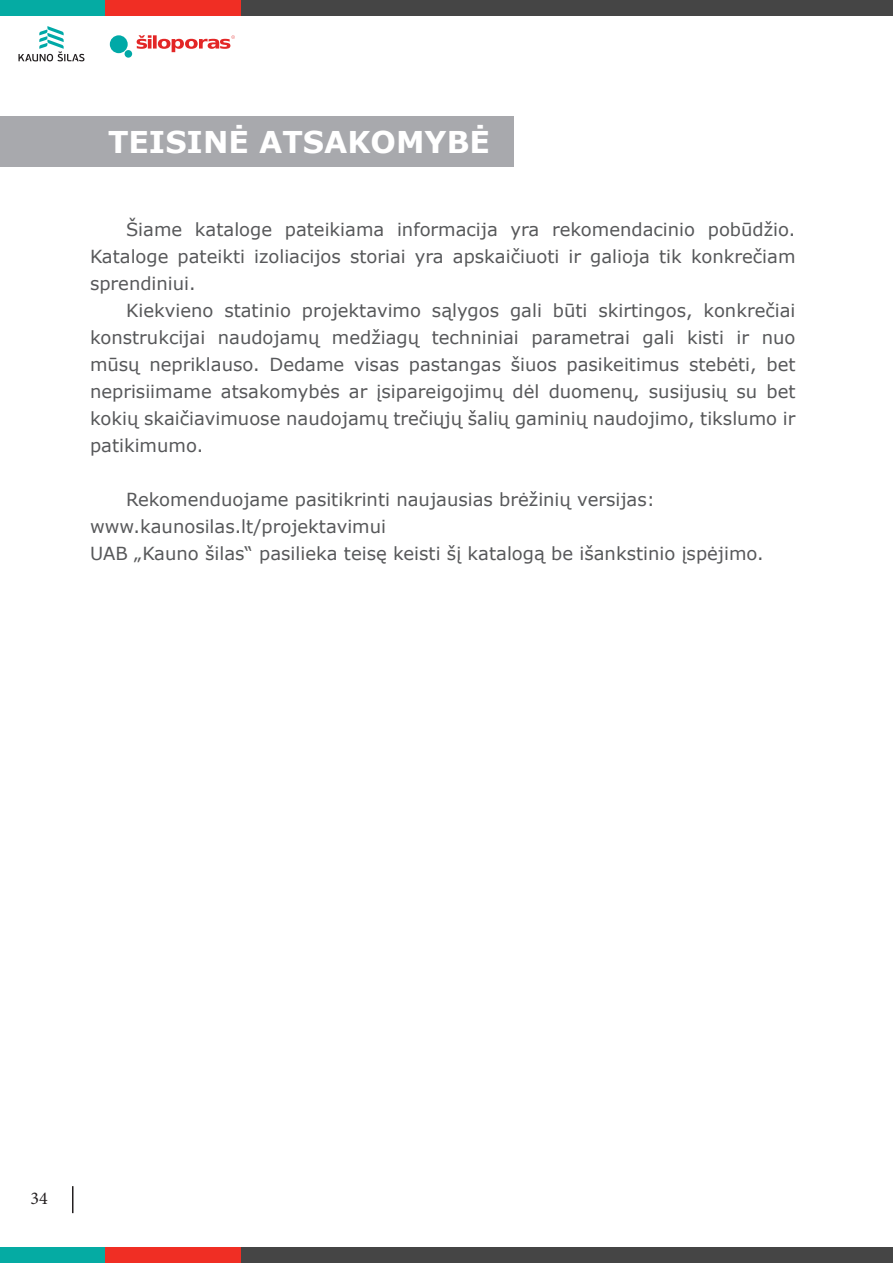
<style>
.page{position:relative;width:893px;height:1263px;background:#fff}
.page>*{position:absolute;margin:0;border:0;box-sizing:border-box;transform-origin:0 0}
.t1{font:700 30px "Verdana";color:#fff}
.t2{font:18px/27px "Verdana";color:#57585a;text-align:justify}
.t3{font:18px "Minion Pro";color:#231f20}
</style>
<div class="page">
<div style="left:104px;top:0;width:137px;height:15px;background:#f02e24"></div>
<div style="left:241px;top:0;width:652px;height:15px;background:#454545"></div>
<div style="left:0;top:0;width:104px;height:15px;background:#05aba3"></div>
<div style="left:104px;top:1247px;width:137px;height:16px;background:#f02e24"></div>
<div style="left:241px;top:1247px;width:652px;height:16px;background:#454545"></div>
<div style="left:0;top:1247px;width:104px;height:16px;background:#05aba3"></div>
<hr style="left:72px;top:1186px;width:2px;height:27px;background:#231f20">
<div style="left:110px;top:35px;width:18px;height:18px;background:#00a9a7;border-radius:50%"></div>
<div style="left:125px;top:50px;width:7px;height:8px;background:#00a9a7;border-radius:50%"></div>
<svg style="left:137px;top:35px;width:98px;height:17px"></svg>
<svg style="left:18px;top:26px;width:66px;height:35px"></svg>
<div style="left:0;top:116px;width:513px;height:51px;background:#a8a9ad"></div>
<p class="t1" style="left:108px;top:120px;width:384px">TEISINĖ ATSAKOMYBĖ</p>
<p class="t2" style="left:90px;top:216px;width:707px;text-indent:36px">Šiame kataloge pateikiama informacija yra rekomendacinio pobūdžio.<br>Kataloge pateikti izoliacijos storiai yra apskaičiuoti ir galioja tik konkrečiam sprendiniui.</p>
<p class="t2" style="left:90px;top:297px;width:707px;text-indent:36px">Kiekvieno statinio projektavimo sąlygos gali būti skirtingos, konkrečiai konstrukcijai naudojamų medžiagų techniniai parametrai gali kisti ir nuo mūsų nepriklauso. Dedame visas pastangas šiuos pasikeitimus stebėti, bet neprisiimame atsakomybės ar įsipareigojimų dėl duomenų, susijusių su bet kokių skaičiavimuose naudojamų trečiųjų šalių gaminių naudojimo, tikslumo ir</p>
<p class="t2" style="left:90px;top:432px;width:115px">patikimumo.</p>
<p class="t2" style="left:126px;top:486px;width:530px">Rekomenduojame pasitikrinti naujausias brėžinių versijas:</p>
<p class="t2" style="left:90px;top:513px;width:298px">www.kaunosilas.lt/projektavimui</p>
<p class="t2" style="left:90px;top:540px;width:675px">UAB „Kauno šilas“ pasilieka teisę keisti šį katalogą be išankstinio įspėjimo.</p>
<p class="t3" style="left:31px;top:1186px;width:19px">34</p>
</div>
